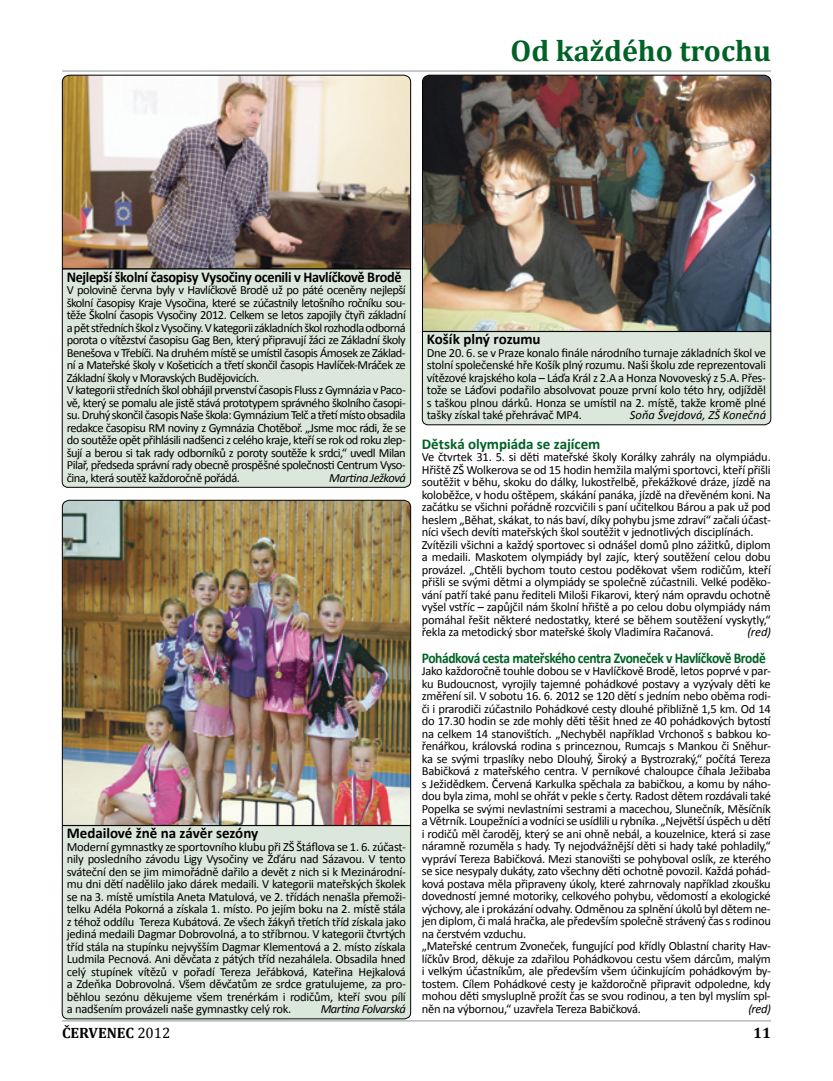
<style>
.page{position:relative;width:833px;height:1081px;background:#fff}
.page>*{position:absolute;margin:0;border:0;box-sizing:border-box;transform-origin:0 0}
.t1{font:700 30px "Cambria";color:#006225}
.t2{font:700 15px "Calibri";letter-spacing:-.03em;color:#006225;scale:.9 1}
.t3{font:700 15px "Calibri";letter-spacing:-.02em;color:#000;scale:.95 1}
.t4{font:700 15px "Calibri";letter-spacing:-.02em;color:#000}
.t5{font:700 15px "Calibri";color:#006225}
.t6{font:700 15px "Cambria";color:#000}
.t7{font:12.5px/12.5px "Calibri";letter-spacing:-.02em;color:#000}
.t8{font:12.5px/12.5px "Calibri";letter-spacing:-.04em;color:#000}
.t9{font:italic 12.5px "Calibri";letter-spacing:-.04em;color:#000}
.t10{font:italic 12.5px "Calibri";color:#000}
.t11{font:italic 12.5px "Calibri";letter-spacing:-.02em;color:#000}
.s1{font-weight:400}
</style>
<div class="page">
<hr style="left:62px;top:71px;width:709px;height:1px;background:#939598">
<hr style="left:62px;top:1020px;width:709px;height:1px;background:#939598">
<img style="left:62px;top:75px;width:349px;height:194px">
<div style="left:62px;top:269px;width:349px;height:218px;background:#dce7db"></div>
<img style="left:422px;top:75px;width:349px;height:256px">
<div style="left:422px;top:331px;width:349px;height:94px;background:#dce7db"></div>
<img style="left:62px;top:500px;width:349px;height:325px">
<div style="left:62px;top:825px;width:349px;height:194px;background:#dce7db"></div>
<h1 class="t1" style="left:510px;top:32px;width:262px">Od každého trochu</h1>
<p class="t3" style="left:67px;top:267px;width:354px">Nejlepší školní časopisy Vysočiny ocenili v Havlíčkově Brodě</p>
<p class="t8" style="left:67px;top:283px;width:341px">V polovině června byly v Havlíčkově Brodě už po páté oceněny nejlepší školní časopisy Kraje Vysočina, které se zúčastnily letošního ročníku sou&shy;těže Školní časopis Vysočiny 2012. Celkem se letos zapojily čtyři základní a pět středních škol z Vysočiny. V kategorii základních škol rozhodla odborná porota o vítězství časopisu Gag Ben, který připravují žáci ze Základní školy Benešova v Třebíči. Na druhém místě se umístil časopis Ámosek ze Základ&shy;ní a Mateřské školy v Košeticích a třetí skončil časopis Havlíček-Mráček ze Základní školy v Moravských Budějovicích.<br>V kategorii středních škol obhájil prvenství časopis Fluss z Gymnázia v Paco&shy;vě, který se pomalu ale jistě stává prototypem správného školního časopi&shy;su. Druhý skončil časopis Naše škola: Gymnázium Telč a třetí místo obsadila redakce časopisu RM noviny z Gymnázia Chotěboř. „Jsme moc rádi, že se do soutěže opět přihlásili nadšenci z celého kraje, kteří se rok od roku zlep&shy;šují a berou si tak rady odborníků z poroty soutěže k srdci,“ uvedl Milan Pilař, předseda správní rady obecně prospěšné společnosti Centrum Vyso&shy;čina, která soutěž každoročně pořádá.</p>
<p class="t9" style="left:329px;top:470px;width:78px">Martina Ježková</p>
<p class="t4" style="left:67px;top:824px;width:193px">Medailové žně na závěr sezóny</p>
<p class="t7" style="left:67px;top:840px;width:341px;text-align:justify">Moderní gymnastky ze sportovního klubu při ZŠ Štáflova se 1. 6. zúčast&shy;nily posledního závodu Ligy Vysočiny ve Žďáru nad Sázavou. V tento sváteční den se jim mimořádně dařilo a devět z nich si k Mezinárodní&shy;mu dni dětí nadělilo jako dárek medaili. V kategorii mateřských školek se na 3. místě umístila Aneta Matulová, ve 2. třídách nenašla přemoži&shy;telku Adéla Pokorná a získala 1. místo. Po jejím boku na 2. místě stála z téhož oddílu Tereza Kubátová. Ze všech žákyň třetích tříd získala jako jediná medaili Dagmar Dobrovolná, a to stříbrnou. V kategorii čtvrtých tříd stála na stupínku nejvyšším Dagmar Klementová a 2. místo získala Ludmila Pecnová. Ani děvčata z pátých tříd nezahálela. Obsadila hned celý stupínek vítězů v pořadí Tereza Jeřábková, Kateřina Hejkalová a Zdeňka Dobrovolná. Všem děvčatům ze srdce gratulujeme, za pro&shy;běhlou sezónu děkujeme všem trenérkám i rodičům, kteří svou pílí a nadšením provázeli naše gymnastky celý rok.</p>
<p class="t9" style="left:321px;top:1001px;width:87px">Martina Folvarská</p>
<p class="t4" style="left:427px;top:330px;width:115px">Košík plný rozumu</p>
<p class="t7" style="left:427px;top:346px;width:341px;text-align:justify">Dne 20. 6. se v Praze konalo finále národního turnaje základních škol ve stolní společenské hře Košík plný rozumu. Naši školu zde reprezentovali vítězové krajského kola – Láďa Král z 2.A a Honza Novoveský z 5.A. Přes&shy;tože se Láďovi podařilo absolvovat pouze první kolo této hry, odjížděl s taškou plnou dárků. Honza se umístil na 2. místě, takže kromě plné tašky získal také přehrávač MP4.</p>
<p class="t10" style="left:630px;top:407px;width:138px">Soňa Švejdová, ZŠ Konečná</p>
<p class="t5" style="left:422px;top:434px;width:180px">Dětská olympiáda se zajícem</p>
<p class="t7" style="left:422px;top:450px;width:351px">Ve čtvrtek 31. 5. si děti mateřské školy Korálky zahrály na olympiádu.<br>Hřiště ZŠ Wolkerova se od 15 hodin hemžila malými sportovci, kteří přišli soutěžit v běhu, skoku do dálky, lukostřelbě, překážkové dráze, jízdě na koloběžce, v hodu oštěpem, skákání panáka, jízdě na dřevěném koni. Na začátku se všichni pořádně rozcvičili s paní učitelkou Bárou a pak už pod heslem „Běhat, skákat, to nás baví, díky pohybu jsme zdraví“ začali účast&shy;níci všech devíti mateřských škol soutěžit v jednotlivých disciplínách.<br>Zvítězili všichni a každý sportovec si odnášel domů plno zážitků, diplom a medaili. Maskotem olympiády byl zajíc, který soutěžení celou dobu provázel. „Chtěli bychom touto cestou poděkovat všem rodičům, kteří přišli se svými dětmi a olympiády se společně zúčastnili. Velké poděko&shy;vání patří také panu řediteli Miloši Fikarovi, který nám opravdu ochotně vyšel vstříc – zapůjčil nám školní hřiště a po celou dobu olympiády nám pomáhal řešit některé nedostatky, které se během soutěžení vyskytly,“ řekla za metodický sbor mateřské školy Vladimíra Račanová.</p>
<p class="t11" style="left:747px;top:624px;width:25px">(red)</p>
<p class="t2" style="left:422px;top:648px;width:384px">Pohádková cesta mateřského centra Zvoneček v Havlíčkově Brodě</p>
<p class="t7" style="left:422px;top:664px;width:351px">Jako každoročně touhle dobou se v Havlíčkově Brodě, letos poprvé v par&shy;ku Budoucnost, vyrojily tajemné pohádkové postavy a vyzývaly děti ke změření sil. V sobotu 16. 6. 2012 se 120 dětí s jedním nebo oběma rodi&shy;či i prarodiči zúčastnilo Pohádkové cesty dlouhé přibližně 1,5 km. Od 14 do 17.30 hodin se zde mohly děti těšit hned ze 40 pohádkových bytostí na celkem 14 stanovištích. „Nechyběl například Vrchonoš s babkou ko&shy;řenářkou, královská rodina s princeznou, Rumcajs s Mankou či Sněhur&shy;ka se svými trpaslíky nebo Dlouhý, Široký a Bystrozraký,“ počítá Tereza Babičková z mateřského centra. V perníkové chaloupce číhala Ježibaba s Ježidědkem. Červená Karkulka spěchala za babičkou, a komu by náho&shy;dou byla zima, mohl se ohřát v pekle s čerty. Radost dětem rozdávali také Popelka se svými nevlastními sestrami a macechou, Slunečník, Měsíčník a Větrník. Loupežníci a vodníci se usídlili u rybníka. „Největší úspěch u dětí i rodičů měl čaroděj, který se ani ohně nebál, a kouzelnice, která si zase náramně rozuměla s hady. Ty nejodvážnější děti si hady také pohladily,“ vypráví Tereza Babičková. Mezi stanovišti se pohyboval oslík, ze kterého se sice nesypaly dukáty, zato všechny děti ochotně povozil. Každá pohád&shy;ková postava měla připraveny úkoly, které zahrnovaly například zkoušku dovedností jemné motoriky, celkového pohybu, vědomostí a ekologické výchovy, ale i prokázání odvahy. Odměnou za splnění úkolů byl dětem ne&shy;jen diplom, či malá hračka, ale především společně strávený čas s rodinou na čerstvém vzduchu.<br>„Mateřské centrum Zvoneček, fungující pod křídly Oblastní charity Hav&shy;líčkův Brod, děkuje za zdařilou Pohádkovou cestu všem dárcům, malým i velkým účastníkům, ale především všem účinkujícím pohádkovým by&shy;tostem. Cílem Pohádkové cesty je každoročně připravit odpoledne, kdy mohou děti smysluplně prožít čas se svou rodinou, a ten byl myslím spl&shy;něn na výbornou,“ uzavřela Tereza Babičková.</p>
<p class="t11" style="left:748px;top:1000px;width:24px">(red)</p>
<p class="t6" style="left:62px;top:1024px;width:110px">ČERVENEC <span class="s1">2012</span></p>
<p class="t6" style="left:753px;top:1024px;width:19px">11</p>
</div>
